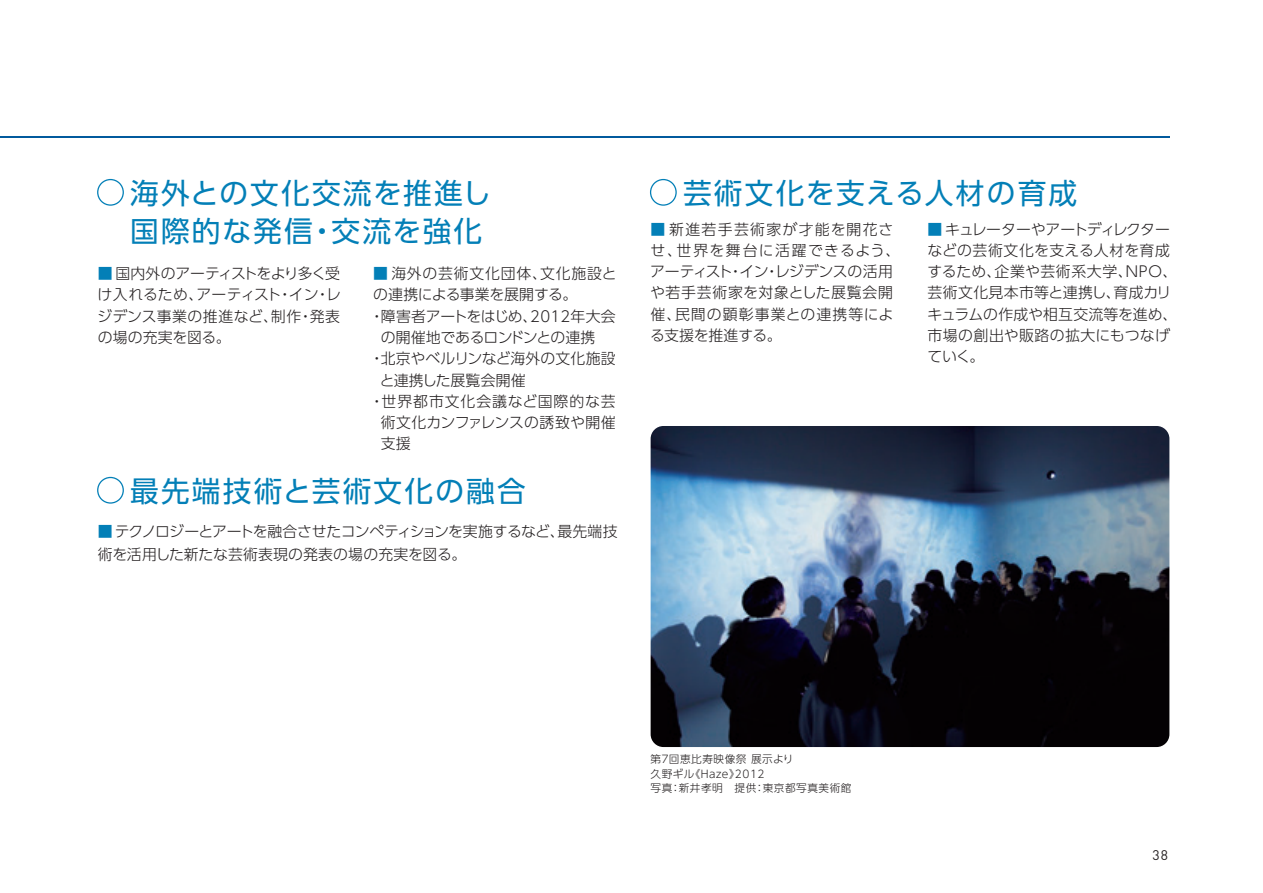
<style>
.page{position:relative;width:1263px;height:893px;background:#fff}
.page>*{position:absolute;margin:0;border:0;box-sizing:border-box;transform-origin:0 0}
.t1{font:28.65px "UD Shin Go Pro";letter-spacing:.075em;color:#037fb7}
.t2{font:300 14.85px/21.3px "UD Shin Go Pro";letter-spacing:.01em;color:#231f20}
.t3{font:300 14.85px/21.3px "UD Shin Go Pro";letter-spacing:-.02em;color:#231f20}
.t4{font:300 14.85px/21.3px "UD Shin Go Pro";letter-spacing:.05em;color:#231f20}
.t5{font:300 14.85px/21.3px "UD Shin Go Pro";letter-spacing:-.065em;color:#231f20;text-align:right}
.t6{font:300 14.85px/21.3px "UD Shin Go Pro";letter-spacing:-.01em;color:#231f20}
.t7{font:300 14.85px "UD Shin Go Pro";letter-spacing:.09em;color:#231f20}
.t8{font:300 14.85px/21.3px "UD Shin Go Pro";letter-spacing:-.015em;color:#231f20}
.t9{font:300 14.85px "UD Shin Go Pro";letter-spacing:.07em;color:#231f20}
.t10{font:300 14.85px "UD Shin Go Pro";letter-spacing:-.03em;color:#231f20}
.t11{font:300 14.85px "UD Shin Go Pro";letter-spacing:.04em;color:#231f20}
.t12{font:13.8px "DIN";color:#231f20}
.t13{font:300 10.65px/14.9px "UD Shin Go Pro";letter-spacing:.05em;color:#231f20}
.s1{color:#037fb7}
</style>
<div class="page">
<hr style="left:0;top:137px;width:1169px;height:1px;background:#015a9d">
<svg style="left:97px;top:179px;width:27px;height:27px"></svg>
<svg style="left:650px;top:179px;width:27px;height:27px"></svg>
<svg style="left:97px;top:477px;width:27px;height:27px"></svg>
<img style="left:651px;top:426px;width:518px;height:321px">
<h1 class="t1" style="left:130px;top:170px;width:362px">海外との文化交流を推進し</h1>
<h1 class="t1" style="left:130px;top:208px;width:184px">国際的な発信</h1>
<h1 class="t1" style="left:331px;top:208px;width:152px">交流を強化</h1>
<h1 class="t1" style="left:308px;top:208px;width:30px">・</h1>
<p class="t5" style="left:98px;top:262px;width:245px"><span class="s1">■</span> 国内外のアーティストをより多く受レ</p>
<p class="t2" style="left:196px;top:284px;width:87px">アーティスト</p>
<p class="t2" style="left:97px;top:284px;width:107px">け入れるため、</p>
<p class="t2" style="left:289px;top:284px;width:31px">イン</p>
<p class="t2" style="left:277px;top:284px;width:16px">・</p>
<p class="t2" style="left:315px;top:284px;width:16px">・</p>
<p class="t2" style="left:97px;top:305px;width:182px">ジデンス事業の推進など、の場の充実を図る。</p>
<p class="t2" style="left:310px;top:305px;width:32px">発表</p>
<p class="t2" style="left:271px;top:305px;width:32px">制作</p>
<p class="t2" style="left:298px;top:305px;width:16px">・</p>
<p class="t4" style="left:373px;top:262px;width:175px"><span class="s1">■</span> 海外の芸術文化団体、</p>
<p class="t3" style="left:373px;top:284px;width:205px">の連携による事業を展開する。</p>
<p class="t2" style="left:530px;top:305px;width:87px">2012年大会</p>
<p class="t2" style="left:540px;top:262px;width:78px">文化施設と</p>
<p class="t10" style="left:381px;top:304px;width:158px">障害者アートをはじめ、</p>
<p class="t6" style="left:381px;top:305px;width:236px;text-indent:-11px">・<br>の開催地であるロンドンとの連携<br>北京やベルリンなど海外の文化施設</p>
<p class="t4" style="left:380px;top:347px;width:237px;text-indent:-10px">・<br>と連携した展覧会開催<br>世界都市文化会議など国際的な芸</p>
<p class="t2" style="left:381px;top:390px;width:236px;text-indent:-11px">・<br>術文化カンファレンスの誘致や開催支援</p>
<h1 class="t1" style="left:130px;top:468px;width:397px">最先端技術と芸術文化の融合</h1>
<p class="t3" style="left:98px;top:520px;width:468px;line-height:22.4px"><span class="s1">■</span> テクノロジーとアートを融合させたコンペティションを実施するなど、術を活用した新たな芸術表現の発表の場の充実を図る。</p>
<p class="t2" style="left:557px;top:520px;width:62px">最先端技</p>
<h1 class="t1" style="left:683px;top:170px;width:396px">芸術文化を支える人材の育成</h1>
<p class="t7" style="left:651px;top:217px;width:244px"><span class="s1">■</span> 新進若手芸術家が才能を開花さ</p>
<p class="t7" style="left:677px;top:238px;width:225px">世界を舞台に活躍できるよう、</p>
<p class="t8" style="left:650px;top:239px;width:244px">せ、<br>アーティストインレジデンスの活用</p>
<p class="t2" style="left:728px;top:260px;width:16px">・</p>
<p class="t4" style="left:650px;top:282px;width:244px">や若手芸術家を対象とした展覧会開</p>
<p class="t9" style="left:675px;top:302px;width:220px">民間の顕彰事業との連携等によ</p>
<p class="t2" style="left:765px;top:260px;width:16px">・</p>
<p class="t3" style="left:650px;top:303px;width:133px">催、<br>る支援を推進する。</p>
<p class="t5" style="left:928px;top:218px;width:244px"><span class="s1">■</span> キュレーターやアートディレクター</p>
<p class="t2" style="left:927px;top:239px;width:244px">などの芸術文化を支える人材を育成</p>
<p class="t2" style="left:1125px;top:260px;width:54px">ＮＰＯ、</p>
<p class="t11" style="left:994px;top:259px;width:140px">企業や芸術系大学、</p>
<p class="t2" style="left:927px;top:260px;width:75px">するため、</p>
<p class="t2" style="left:927px;top:282px;width:252px">芸術文化見本市等と連携し、<br>キュラムの作成や相互交流等を進め、市場の創出や販路の拡大にもつなげていく。</p>
<p class="t2" style="left:1113px;top:282px;width:59px">育成カリ</p>
<p class="t13" style="left:735px;top:751px;width:60px;text-indent:-84px">第７回恵比寿映像祭展示より<br>2012</p>
<p class="t13" style="left:651px;top:766px;width:45px">久野ギル</p>
<p class="t13" style="left:690px;top:766px;width:51px">《Haze《</p>
<p class="t13" style="left:679px;top:781px;width:79px">新井孝明　提供</p>
<p class="t13" style="left:763px;top:781px;width:90px">東京都写真美術館</p>
<p class="t13" style="left:651px;top:781px;width:23px">写真</p>
<p class="t13" style="left:670px;top:781px;width:12px">：</p>
<p class="t13" style="left:754px;top:781px;width:12px">：</p>
<p class="t12" style="left:1152px;top:846px;width:17px">38</p>
</div>
